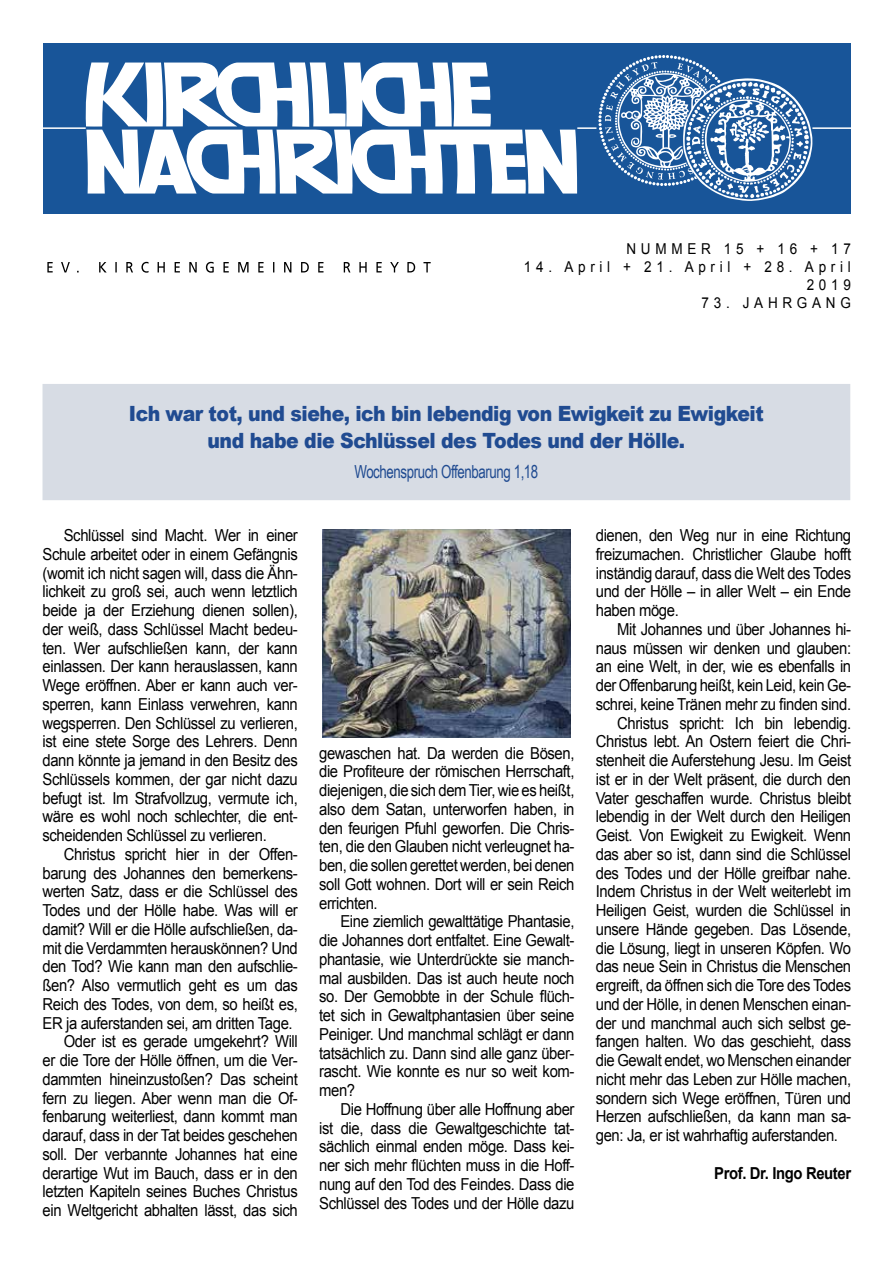
<style>
.page{position:relative;width:893px;height:1263px;background:#fff}
.page>*{position:absolute;margin:0;border:0;box-sizing:border-box;transform-origin:0 0}
.t1{font:900 21px/27px "Arial";letter-spacing:-.025em;color:#204b91;text-align:center;scale:.9 1}
.t2{font:18px "Arial Narrow";letter-spacing:-.025em;color:#204b91;scale:.9 1}
.t3{font:16.5px/18.8px "Arial";letter-spacing:-.025em;color:#000;text-align:justify;scale:.9 1}
.t4{font:700 16.5px "Arial";letter-spacing:-.025em;color:#000;scale:.9 1}
.t5{font:15px/18px "Arial";letter-spacing:.35em;color:#000;text-align:right;scale:.9 1}
</style>
<div class="page">
<div style="left:43px;top:43px;width:807px;height:170px;background:#185599"></div>
<svg style="left:85px;top:62px;width:492px;height:132px;fill:#fff"></svg>
<hr style="left:812px;top:127px;width:38px;height:2px;background:#fff">
<hr style="left:43px;top:127px;width:43px;height:2px;background:#fff">
<svg style="left:577px;top:55px;width:235px;height:146px"></svg>
<div style="left:43px;top:385px;width:806px;height:114px;background:#d7dce4"></div>
<div style="left:43px;top:384px;width:807px;height:116px;border:2px solid #d7dce4"></div>
<svg style="left:47px;top:262px;width:384px;height:11px"></svg>
<img style="left:322px;top:529px;width:248px;height:208px">
<p class="t5" style="left:626px;top:240px;width:251px">NUMMER 15 + 16 + 17</p>
<p class="t5" style="left:524px;top:258px;width:365px">14. April + 21. April + 28. April<br>2019</p>
<p class="t5" style="left:702px;top:294px;width:167px">73. JAHRGANG</p>
<p class="t1" style="left:129px;top:399px;width:707px">Ich war tot, und siehe, ich bin lebendig von Ewigkeit zu Ewigkeit und habe die Schlüssel des Todes und der Hölle.</p>
<p class="t2" style="left:354px;top:459px;width:206px">Wochenspruch Offenbarung 1,18</p>
<p class="t3" style="left:43px;top:526px;width:285px;text-indent:21px">Schlüssel sind Macht. Wer in einer Schule arbeitet oder in einem Gefängnis (womit ich nicht sagen will, dass die Ähn&shy;lichkeit zu groß sei, auch wenn letztlich beide ja der Erziehung dienen sollen), der weiß, dass Schlüssel Macht bedeu&shy;ten. Wer aufschließen kann, der kann einlassen. Der kann herauslassen, kann Wege eröffnen. Aber er kann auch ver&shy;sperren, kann Einlass verwehren, kann wegsperren. Den Schlüssel zu verlieren, ist eine stete Sorge des Lehrers. Denn dann könnte ja jemand in den Besitz des Schlüssels kommen, der gar nicht dazu befugt ist. Im Strafvollzug, vermute ich, wäre es wohl noch schlechter, die ent&shy;scheidenden Schlüssel zu verlieren.</p>
<p class="t3" style="left:64px;top:845px;width:262px">Christus spricht hier in der Offen-</p>
<p class="t3" style="left:43px;top:863px;width:285px">barung des Johannes den bemerkens-</p>
<p class="t3" style="left:43px;top:882px;width:285px">werten Satz, dass er die Schlüssel des</p>
<p class="t3" style="left:43px;top:901px;width:285px">Todes und der Hölle habe. Was will er</p>
<p class="t3" style="left:43px;top:920px;width:285px">damit? Will er die Hölle aufschließen, da-</p>
<p class="t3" style="left:43px;top:938px;width:285px">mit die Verdammten herauskönnen? Und</p>
<p class="t3" style="left:43px;top:957px;width:285px">den Tod? Wie kann man den aufschlie-</p>
<p class="t3" style="left:43px;top:976px;width:285px">ßen? Also vermutlich geht es um das</p>
<p class="t3" style="left:43px;top:995px;width:285px">Reich des Todes, von dem, so heißt es,</p>
<p class="t3" style="left:43px;top:1013px;width:280px">ER ja auferstanden sei, am dritten Tage.</p>
<p class="t3" style="left:64px;top:1032px;width:262px">Oder ist es gerade umgekehrt? Will</p>
<p class="t3" style="left:43px;top:1051px;width:285px">er die Tore der Hölle öffnen, um die Ver-</p>
<p class="t3" style="left:43px;top:1070px;width:285px">dammten hineinzustoßen? Das scheint</p>
<p class="t3" style="left:43px;top:1088px;width:285px">fern zu liegen. Aber wenn man die Of-</p>
<p class="t3" style="left:43px;top:1107px;width:285px">fenbarung weiterliest, dann kommt man</p>
<p class="t3" style="left:43px;top:1126px;width:285px">darauf, dass in der Tat beides geschehen</p>
<p class="t3" style="left:43px;top:1145px;width:285px">soll. Der verbannte Johannes hat eine</p>
<p class="t3" style="left:43px;top:1163px;width:285px">derartige Wut im Bauch, dass er in den</p>
<p class="t3" style="left:43px;top:1182px;width:285px">letzten Kapiteln seines Buches Christus</p>
<p class="t3" style="left:43px;top:1201px;width:285px">ein Weltgericht abhalten lässt, das sich</p>
<p class="t3" style="left:319px;top:743px;width:285px">gewaschen hat. Da werden die Bösen, die Profiteure der römischen Herrschaft, diejenigen, die sich dem Tier, wie es heißt, also dem Satan, unterworfen haben, in den feurigen Pfuhl geworfen. Die Chris&shy;ten, die den Glauben nicht verleugnet ha&shy;ben, die sollen gerettet werden, bei denen soll Gott wohnen. Dort will er sein Reich errichten.</p>
<p class="t3" style="left:319px;top:912px;width:285px;text-indent:21px">Eine ziemlich gewalttätige Phantasie, die Johannes dort entfaltet. Eine Gewalt&shy;phantasie, wie Unterdrückte sie manch&shy;mal ausbilden. Das ist auch heute noch so. Der Gemobbte in der Schule flüch&shy;tet sich in Gewaltphantasien über seine Peiniger. Und manchmal schlägt er dann tatsächlich zu. Dann sind alle ganz über&shy;rascht. Wie konnte es nur so weit kom&shy;men?</p>
<p class="t3" style="left:319px;top:1100px;width:285px;text-indent:21px">Die Hoffnung über alle Hoffnung aber ist die, dass die Gewaltgeschichte tat&shy;sächlich einmal enden möge. Dass kei&shy;ner sich mehr flüchten muss in die Hoff&shy;nung auf den Tod des Feindes. Dass die Schlüssel des Todes und der Hölle dazu</p>
<p class="t3" style="left:596px;top:526px;width:285px">dienen, den Weg nur in eine Richtung freizumachen. Christlicher Glaube hofft inständig darauf, dass die Welt des Todes und der Hölle – in aller Welt – ein Ende haben möge.</p>
<p class="t3" style="left:617px;top:620px;width:262px">Mit Johannes und über Johannes hi-</p>
<p class="t3" style="left:596px;top:638px;width:285px">naus müssen wir denken und glauben:</p>
<p class="t3" style="left:596px;top:657px;width:285px">an eine Welt, in der, wie es ebenfalls in</p>
<p class="t3" style="left:596px;top:676px;width:285px">der Offenbarung heißt, kein Leid, kein Ge-</p>
<p class="t3" style="left:596px;top:695px;width:285px">schrei, keine Tränen mehr zu finden sind.</p>
<p class="t3" style="left:617px;top:713px;width:262px">Christus spricht: Ich bin lebendig.</p>
<p class="t3" style="left:596px;top:732px;width:285px">Christus lebt. An Ostern feiert die Chri-</p>
<p class="t3" style="left:596px;top:751px;width:285px">stenheit die Auferstehung Jesu. Im Geist</p>
<p class="t3" style="left:596px;top:770px;width:285px">ist er in der Welt präsent, die durch den</p>
<p class="t3" style="left:596px;top:788px;width:285px">Vater geschaffen wurde. Christus bleibt</p>
<p class="t3" style="left:596px;top:807px;width:285px">lebendig in der Welt durch den Heiligen</p>
<p class="t3" style="left:596px;top:826px;width:285px">Geist. Von Ewigkeit zu Ewigkeit. Wenn</p>
<p class="t3" style="left:596px;top:845px;width:285px">das aber so ist, dann sind die Schlüssel</p>
<p class="t3" style="left:596px;top:863px;width:285px">des Todes und der Hölle greifbar nahe.</p>
<p class="t3" style="left:596px;top:882px;width:285px">Indem Christus in der Welt weiterlebt im</p>
<p class="t3" style="left:596px;top:901px;width:285px">Heiligen Geist, wurden die Schlüssel in</p>
<p class="t3" style="left:596px;top:920px;width:285px">unsere Hände gegeben. Das Lösende,</p>
<p class="t3" style="left:596px;top:938px;width:285px">die Lösung, liegt in unseren Köpfen. Wo</p>
<p class="t3" style="left:596px;top:957px;width:285px">das neue Sein in Christus die Menschen</p>
<p class="t3" style="left:596px;top:976px;width:285px">ergreift, da öffnen sich die Tore des Todes</p>
<p class="t3" style="left:596px;top:995px;width:285px">und der Hölle, in denen Menschen einan-</p>
<p class="t3" style="left:596px;top:1013px;width:285px">der und manchmal auch sich selbst ge-</p>
<p class="t3" style="left:596px;top:1032px;width:285px">fangen halten. Wo das geschieht, dass</p>
<p class="t3" style="left:596px;top:1051px;width:285px">die Gewalt endet, wo Menschen einander</p>
<p class="t3" style="left:596px;top:1070px;width:285px">nicht mehr das Leben zur Hölle machen,</p>
<p class="t3" style="left:596px;top:1088px;width:285px">sondern sich Wege eröffnen, Türen und</p>
<p class="t3" style="left:596px;top:1107px;width:285px">Herzen aufschließen, da kann man sa-</p>
<p class="t3" style="left:596px;top:1126px;width:271px">gen: Ja, er ist wahrhaftig auferstanden.</p>
<p class="t4" style="left:714px;top:1162px;width:154px">Prof. Dr. Ingo Reuter</p>
</div>
